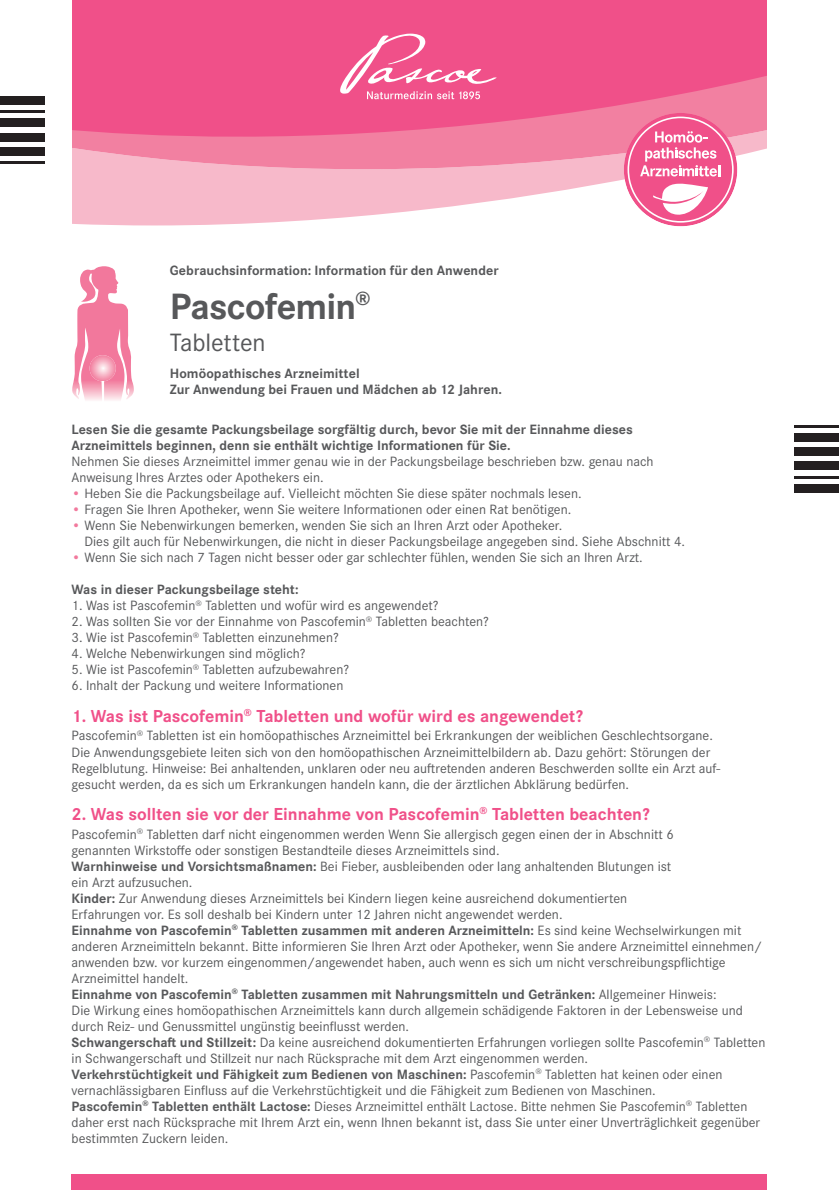
<style>
.page{position:relative;width:839px;height:1190px;background:#fff}
.page>*{position:absolute;margin:0;border:0;box-sizing:border-box;transform-origin:0 0}
.t1{font:700 38px "Corporate S Pro";letter-spacing:-.02em;color:#57585a}
.t2{font:26px "Corporate S Pro";letter-spacing:-.005em;color:#57585a}
.t3{font:700 18px "Corporate S Pro";color:#f05089}
.t4{font:14px/16px "Corporate S Pro";color:#57585a}
.t5{font:700 14px/16px "Corporate S Pro";color:#57585a}
.s1{color:#f2799d}
.s2{font-weight:700}
</style>
<div class="page">
<svg style="left:72px;top:185px;width:663px;height:40px;fill:#f7b9ca"></svg>
<svg style="left:72px;top:0;width:695px;height:185px;background:#f16796"></svg>
<svg style="left:340px;top:34px;width:156px;height:65px;background:#f26d9c"></svg>
<div style="left:71px;top:1174px;width:695px;height:16px;background:#f05089"></div>
<hr style="left:793px;top:425px;width:45px;height:3px;background:#231f20">
<div style="left:793px;top:433px;width:45px;height:9px;background:#231f20"></div>
<div style="left:793px;top:447px;width:45px;height:9px;background:#231f20"></div>
<div style="left:793px;top:462px;width:45px;height:8px;background:#231f20"></div>
<hr style="left:793px;top:476px;width:45px;height:3px;background:#231f20">
<div style="left:793px;top:484px;width:45px;height:9px;background:#231f20"></div>
<hr style="left:0;top:161px;width:45px;height:3px;background:#231f20">
<div style="left:0;top:147px;width:45px;height:8px;background:#231f20"></div>
<div style="left:0;top:133px;width:45px;height:8px;background:#231f20"></div>
<div style="left:0;top:119px;width:45px;height:8px;background:#231f20"></div>
<hr style="left:0;top:110px;width:45px;height:3px;background:#231f20">
<div style="left:0;top:96px;width:45px;height:8px;background:#231f20"></div>
<svg style="left:623px;top:113px;width:113px;height:113px"></svg>
<svg style="left:627px;top:117px;width:106px;height:106px"></svg>
<img style="left:72px;top:269px;width:57px;height:131px">
<img style="left:89px;top:355px;width:27px;height:26px">
<p class="t5" style="left:170px;top:262px;width:330px">Gebrauchsinformation: Information für den Anwender</p>
<h1 class="t1" style="left:170px;top:276px;width:202px">Pascofemin<sup>®</sup></h1>
<h2 class="t2" style="left:170px;top:323px;width:97px">Tabletten</h2>
<p class="t5" style="left:170px;top:364px;width:333px">Homöopathisches Arzneimittel<br>Zur Anwendung bei Frauen und Mädchen ab 12 Jahren.</p>
<p class="t5" style="left:71px;top:420px;width:562px">Lesen Sie die gesamte Packungsbeilage sorgfältig durch, bevor Sie mit der Einnahme dieses<br>Arzneimittels beginnen, denn sie enthält wichtige Informationen für Sie.</p>
<p class="t4" style="left:71px;top:452px;width:583px">Nehmen Sie dieses Arzneimittel immer genau wie in der Packungsbeilage beschrieben bzw. genau nach<br>Anweisung Ihres Arztes oder Apothekers ein.</p>
<p class="t4" style="left:71px;top:484px;width:511px"><span class="s1">•</span> Heben Sie die Packungsbeilage auf. Vielleicht möchten Sie diese später nochmals lesen.</p>
<p class="t4" style="left:71px;top:500px;width:501px"><span class="s1">•</span> Fragen Sie Ihren Apotheker, wenn Sie weitere Informationen oder einen Rat benötigen.</p>
<p class="t4" style="left:84px;top:516px;width:602px;text-indent:-13px"><span class="s1">•</span> Wenn Sie Nebenwirkungen bemerken, wenden Sie sich an Ihren Arzt oder Apotheker.<br>Dies gilt auch für Nebenwirkungen, die nicht in dieser Packungsbeilage angegeben sind. Siehe Abschnitt 4.</p>
<p class="t4" style="left:71px;top:548px;width:572px"><span class="s1">•</span> Wenn Sie sich nach 7 Tagen nicht besser oder gar schlechter fühlen, wenden Sie sich an Ihren Arzt.</p>
<p class="t5" style="left:71px;top:580px;width:229px">Was in dieser Packungsbeilage steht:</p>
<p class="t4" style="left:71px;top:596px;width:368px">1. Was ist Pascofemin<sup>®</sup> Tabletten und wofür wird es angewendet?</p>
<p class="t4" style="left:71px;top:612px;width:418px">2. Was sollten Sie vor der Einnahme von Pascofemin<sup>®</sup> Tabletten beachten?</p>
<p class="t4" style="left:71px;top:628px;width:269px">3. Wie ist Pascofemin<sup>®</sup> Tabletten einzunehmen?</p>
<p class="t4" style="left:71px;top:644px;width:235px">4. Welche Nebenwirkungen sind möglich?</p>
<p class="t4" style="left:71px;top:660px;width:279px">5. Wie ist Pascofemin<sup>®</sup> Tabletten aufzubewahren?</p>
<p class="t4" style="left:71px;top:676px;width:273px">6. Inhalt der Packung und weitere Informationen</p>
<p class="t3" style="left:71px;top:701px;width:512px">1. Was ist Pascofemin<sup>®</sup> Tabletten und wofür wird es angewendet?</p>
<p class="t4" style="left:71px;top:727px;width:650px">Pascofemin<sup>®</sup> Tabletten ist ein homöopathisches Arzneimittel bei Erkrankungen der weiblichen Geschlechtsorgane.<br>Die Anwendungsgebiete leiten sich von den homöopathischen Arzneimittelbildern ab. Dazu gehört: Störungen der Regelblutung. Hinweise: Bei anhaltenden, unklaren oder neu auftretenden anderen Beschwerden sollte ein Arzt auf&shy;gesucht werden, da es sich um Erkrankungen handeln kann, die der ärztlichen Abklärung bedürfen.</p>
<p class="t3" style="left:71px;top:799px;width:579px">2. Was sollten sie vor der Einnahme von Pascofemin<sup>®</sup> Tabletten beachten?</p>
<p class="t4" style="left:71px;top:825px;width:695px">Pascofemin<sup>®</sup> Tabletten darf nicht eingenommen werden Wenn Sie allergisch gegen einen der in Abschnitt 6<br>genannten Wirkstoffe oder sonstigen Bestandteile dieses Arzneimittels sind.<br><span class="s2">Warnhinweise und Vorsichtsmaßnamen:</span> Bei Fieber, ausbleibenden oder lang anhaltenden Blutungen ist<br>ein Arzt aufzusuchen.<br><span class="s2">Kinder:</span> Zur Anwendung dieses Arzneimittels bei Kindern liegen keine ausreichend dokumentierten<br>Erfahrungen vor. Es soll deshalb bei Kindern unter 12 Jahren nicht angewendet werden.<br><span class="s2">Einnahme von Pascofemin</span><sup>®</sup> <span class="s2">Tabletten zusammen mit anderen Arzneimitteln:</span> Es sind keine Wechselwirkungen mit anderen Arzneimitteln bekannt. Bitte informieren Sie Ihren Arzt oder Apotheker, wenn Sie andere Arzneimittel einnehmen/ anwenden bzw. vor kurzem eingenommen/angewendet haben, auch wenn es sich um nicht verschreibungspflichtige Arzneimittel handelt.<br><span class="s2">Einnahme von Pascofemin</span><sup>®</sup> <span class="s2">Tabletten zusammen mit Nahrungsmitteln und Getränken:</span> Allgemeiner Hinweis:<br>Die Wirkung eines homöopathischen Arzneimittels kann durch allgemein schädigende Faktoren in der Lebensweise und durch Reiz- und Genussmittel ungünstig beeinflusst werden.<br><span class="s2">Schwangerschaft und Stillzeit:</span> Da keine ausreichend dokumentierten Erfahrungen vorliegen sollte Pascofemin<sup>®</sup> Tabletten in Schwangerschaft und Stillzeit nur nach Rücksprache mit dem Arzt eingenommen werden.<br><span class="s2">Verkehrstüchtigkeit und Fähigkeit zum Bedienen von Maschinen:</span> Pascofemin<sup>®</sup> Tabletten hat keinen oder einen vernachlässigbaren Einfluss auf die Verkehrstüchtigkeit und die Fähigkeit zum Bedienen von Maschinen.<br><span class="s2">Pascofemin</span><sup>®</sup> <span class="s2">Tabletten enthält Lactose:</span> Dieses Arzneimittel enthält Lactose. Bitte nehmen Sie Pascofemin<sup>®</sup> Tabletten daher erst nach Rücksprache mit Ihrem Arzt ein, wenn Ihnen bekannt ist, dass Sie unter einer Unverträglichkeit gegenüber bestimmten Zuckern leiden.</p>
</div>
